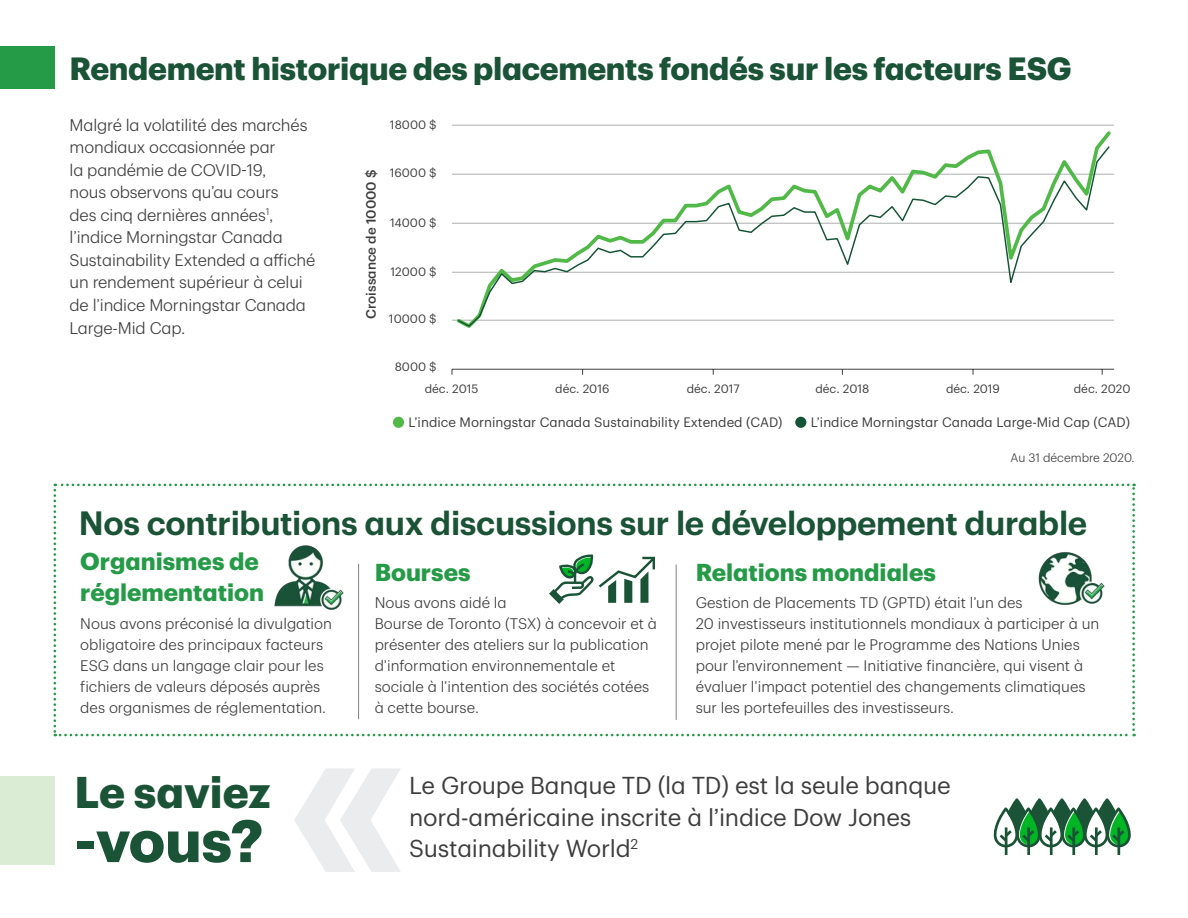
<style>
.page{position:relative;width:1188px;height:918px;background:#fff}
.page>*{position:absolute;margin:0;border:0;box-sizing:border-box;transform-origin:0 0}
.Did_you_know_Bold_29{font:700 58.5px "TD Graphik";color:#1a5336}
.Did_you_know_Bold_29-2{font:700 43.5px "TD Graphik";color:#1a5336}
.Header_4-subhead_-In{font:600 33px "TD Graphik";letter-spacing:-.01em;color:#1a5336}
.t1{font:700 31.5px "TD Graphik";letter-spacing:-.01em;color:#1a5336}
.Quote-_Regular__17pt{font:24px/31.5px "TD Graphik";letter-spacing:-.01em;color:#3e3e3f}
.Header_5-Subheader_2{font:700 24px "TD Graphik";color:#269b47}
.Body_copy_4_-_12_17{font:300 16.5px/22.5px "TD Graphik";letter-spacing:-.01em;color:#3e3e3f}
.Body_copy_10_14__sem{font:300 15px/21px "TD Graphik";color:#3e3e3f}
.t2{font:13.35px "TD Graphik";color:#3e3e3f}
.t3{font:500 13.35px "TD Graphik";color:#3e3e3f}
.t4{font:300 12px "TD Graphik";color:#3e3e3f}
.t5{font:11.85px "TD Graphik";color:#3e3e3f}
</style>
<div class="page">
<div style="left:0;top:46px;width:55px;height:42px;background:#269b47"></div>
<div style="left:393px;top:417px;width:11px;height:11px;background:#51b948;border-radius:50%"></div>
<div style="left:795px;top:417px;width:11px;height:11px;background:#155336;border-radius:50%"></div>
<hr style="left:452px;top:125px;width:662px;height:1px;background:#adaeae">
<hr style="left:452px;top:174px;width:662px;height:1px;background:#adaeae">
<hr style="left:452px;top:223px;width:662px;height:1px;background:#adaeae">
<hr style="left:452px;top:272px;width:662px;height:1px;background:#adaeae">
<hr style="left:452px;top:320px;width:662px;height:1px;background:#adaeae">
<hr style="left:452px;top:369px;width:662px;height:1px;background:#434143">
<svg style="left:457px;top:145px;width:654px;height:183px"></svg>
<svg style="left:53px;top:484px;width:1082px;height:252px"></svg>
<hr style="left:676px;top:565px;width:1px;height:155px;background:#808083">
<img style="left:1034px;top:544px;width:82px;height:75px">
<div style="left:0;top:776px;width:55px;height:89px;background:#daecd4"></div>
<svg style="left:294px;top:768px;width:107px;height:104px"></svg>
<svg style="left:993px;top:798px;width:138px;height:57px"></svg>
<h2 class="t1" style="left:70px;top:44px;width:1004px">Rendement historique des placements fondés sur les facteurs ESG</h2>
<p class="Body_copy_4_-_12_17" style="left:70px;top:112px;width:247px">Malgré la volatilité des marchés mondiaux occasionnée par<br>la pandémie de COVID-19,<br>nous observons qu’au cours<br>des cinq dernières années<sup>1</sup>, l’indice Morningstar Canada<br>Sustainability Extended a affiché un rendement supérieur à celui de l’indice Morningstar Canada<br>Large-Mid Cap.</p>
<p class="t5" style="left:390px;top:116px;width:48px">18000 $</p>
<p class="t5" style="left:390px;top:164px;width:48px">16000 $</p>
<p class="t3" style="left:361px;top:319px;width:151px;rotate:-90deg">Croissance de 10000 $</p>
<p class="t5" style="left:390px;top:214px;width:48px">14000 $</p>
<p class="t5" style="left:391px;top:262px;width:48px">12000 $</p>
<p class="t5" style="left:389px;top:310px;width:49px">10000 $</p>
<p class="t5" style="left:395px;top:358px;width:43px">8000 $</p>
<p class="t5" style="left:425px;top:379px;width:55px">déc. 2015</p>
<p class="t5" style="left:555px;top:379px;width:56px">déc. 2016</p>
<p class="t5" style="left:687px;top:379px;width:55px">déc. 2017</p>
<p class="t5" style="left:815px;top:379px;width:56px">déc. 2018</p>
<p class="t5" style="left:946px;top:379px;width:55px">déc. 2019</p>
<p class="t5" style="left:1074px;top:379px;width:58px">déc. 2020</p>
<p class="t2" style="left:408px;top:412px;width:376px">L’indice Morningstar Canada Sustainability Extended (CAD)</p>
<p class="t2" style="left:811px;top:412px;width:321px">L’indice Morningstar Canada Large-Mid Cap (CAD)</p>
<p class="t4" style="left:1011px;top:448px;width:125px">Au 31 décembre 2020.</p>
<h3 class="Header_4-subhead_-In" style="left:79px;top:498px;width:1010px">Nos contributions aux discussions sur le développement durable</h3>
<h4 class="Header_5-Subheader_2" style="left:80px;top:543px;width:180px">Organismes de</h4>
<h4 class="Header_5-Subheader_2" style="left:80px;top:573px;width:185px">réglementation</h4>
<p class="Body_copy_10_14__sem" style="left:80px;top:611px;width:253px">Nous avons préconisé la divulgation obligatoire des principaux facteurs ESG dans un langage clair pour les fichiers de valeurs déposés auprès des organismes de réglementation.</p>
<h4 class="Header_5-Subheader_2" style="left:696px;top:553px;width:242px">Relations mondiales</h4>
<p class="Body_copy_10_14__sem" style="left:696px;top:591px;width:405px">Gestion de Placements TD (GPTD) était l’un des<br>20 investisseurs institutionnels mondiaux à participer à un projet pilote mené par le Programme des Nations Unies pour l’environnement — Initiative financière, qui visent à évaluer l’impact potentiel des changements climatiques sur les portefeuilles des investisseurs.</p>
<h4 class="Header_5-Subheader_2" style="left:375px;top:553px;width:98px">Bourses</h4>
<p class="Body_copy_10_14__sem" style="left:375px;top:591px;width:284px">Nous avons aidé la<br>Bourse de Toronto (TSX) à concevoir et à présenter des ateliers sur la publication d’information environnementale et sociale à l’intention des sociétés cotées à cette bourse.</p>
<p class="Did_you_know_Bold_29-2" style="left:75px;top:759px;width:198px">Le saviez</p>
<p class="Did_you_know_Bold_29" style="left:75px;top:796px;width:190px">-vous?</p>
<p class="Quote-_Regular__17pt" style="left:409px;top:768px;width:543px">Le Groupe Banque TD (la TD) est la seule banque nord-américaine inscrite à l’indice Dow Jones<br>Sustainability World<sup>2</sup></p>
</div>
